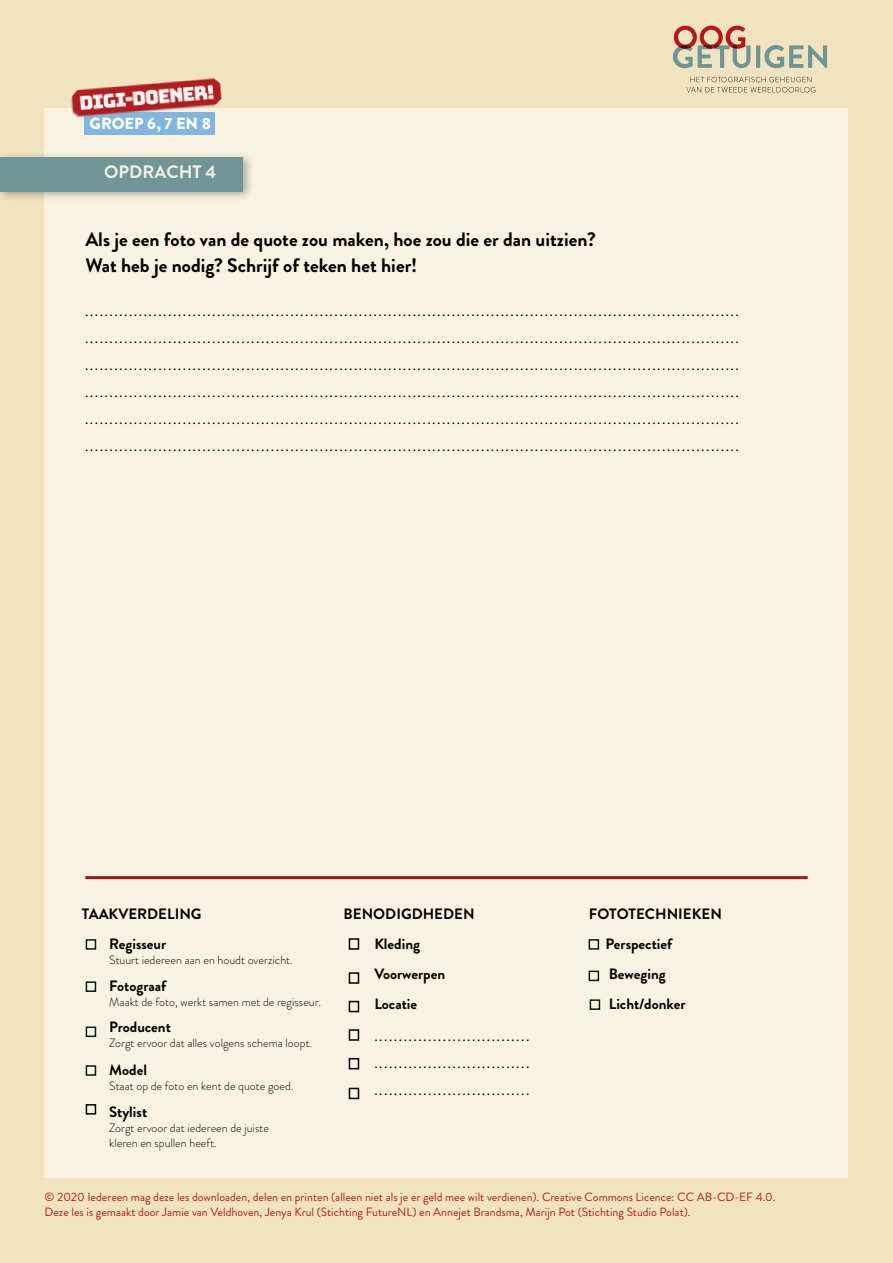
<style>
.page{position:relative;width:893px;height:1263px;background:#f1e3bf}
.page>*{position:absolute;margin:0;border:0;box-sizing:border-box;transform-origin:0 0}
.t1{font:700 19.5px/25.5px "Brandon Grotesque";color:#000}
.t2{font:700 18px "Brandon Grotesque";color:#f5f0e0}
.t3{font:900 16.2px "Brandon Grotesque";letter-spacing:.005em;color:#fff}
.t4{font:15px/27px "Brandon Grotesque";color:#000;text-align:justify}
.t5{font:700 15px/30px "Brandon Grotesque";color:#020203}
.t6{font:15px/27px "Brandon Grotesque";color:#020203;text-align:justify}
.t7{font:12px/14.4px "Brandon Grotesque";color:#b71c21}
.t8{font:300 12px/15px "Brandon Grotesque";color:#020203}
</style>
<div class="page">
<div style="left:45px;top:109px;width:803px;height:1069px;background:#f8f3e1"></div>
<svg style="left:673px;top:26px;width:154px;height:42px"></svg>
<svg style="left:686px;top:77px;width:129px;height:15px"></svg>
<div style="left:85px;top:112px;width:130px;height:22px;background:#80b6df"></div>
<img style="left:60px;top:78px;width:166px;height:43px">
<div style="left:349px;top:938px;width:10px;height:12px;border:2px solid #020203"></div>
<div style="left:349px;top:972px;width:10px;height:12px;border:2px solid #020203"></div>
<div style="left:349px;top:1001px;width:10px;height:11px;border:2px solid #020203"></div>
<div style="left:349px;top:1029px;width:10px;height:12px;border:2px solid #020203"></div>
<div style="left:349px;top:1058px;width:10px;height:11px;border:2px solid #020203"></div>
<div style="left:349px;top:1088px;width:10px;height:11px;border:2px solid #020203"></div>
<div style="left:86px;top:939px;width:10px;height:11px;border:2px solid #02201b"></div>
<div style="left:86px;top:981px;width:10px;height:11px;border:2px solid #02201b"></div>
<div style="left:86px;top:1026px;width:10px;height:11px;border:2px solid #02201b"></div>
<div style="left:86px;top:1065px;width:10px;height:11px;border:2px solid #02201b"></div>
<div style="left:86px;top:1104px;width:10px;height:10px;border:2px solid #020203"></div>
<hr style="left:85px;top:876px;width:723px;height:3px;background:#9a1915">
<div style="left:589px;top:939px;width:10px;height:11px;border:2px solid #02201b"></div>
<div style="left:589px;top:970px;width:10px;height:11px;border:2px solid #02201b"></div>
<div style="left:590px;top:999px;width:10px;height:11px;border:2px solid #02201b"></div>
<div style="left:0;top:151px;width:255px;height:51px;background:#000;opacity:.3"></div>
<div style="left:0;top:157px;width:242px;height:35px;background:#719697"></div>
<p class="t3" style="left:90px;top:112px;width:123px">GROEP 6, 7 EN 8</p>
<p class="t2" style="left:104px;top:160px;width:114px">OPDRACHT 4</p>
<h1 class="t1" style="left:85px;top:227px;width:512px">Als je een foto van de quote zou maken, hoe zou die er dan uitzien?<br>Wat heb je nodig? Schrijf of teken het hier!</h1>
<p class="t4" style="left:85px;top:297px;width:655px">...................................................................................................................................... ...................................................................................................................................... ...................................................................................................................................... ...................................................................................................................................... ...................................................................................................................................... ......................................................................................................................................</p>
<p class="t5" style="left:82px;top:899px;width:121px;text-align:center">TAAKVERDELING<br>Regisseur</p>
<p class="t8" style="left:109px;top:953px;width:185px">Stuurt iedereen aan en houdt overzicht.</p>
<p class="t5" style="left:109px;top:971px;width:59px">Fotograaf</p>
<p class="t8" style="left:109px;top:994px;width:213px">Maakt de foto, werkt samen met de regisseur.</p>
<p class="t5" style="left:109px;top:1012px;width:63px">Producent</p>
<p class="t8" style="left:109px;top:1036px;width:205px">Zorgt ervoor dat alles volgens schema loopt.</p>
<p class="t5" style="left:109px;top:1055px;width:39px">Model</p>
<p class="t8" style="left:109px;top:1078px;width:186px">Staat op de foto en kent de quote goed.</p>
<p class="t5" style="left:109px;top:1097px;width:39px">Stylist</p>
<p class="t8" style="left:109px;top:1120px;width:161px">Zorgt ervoor dat iedereen de juiste kleren en spullen heeft.</p>
<p class="t5" style="left:374px;top:899px;width:102px;text-indent:-31px">BENODIGDHEDEN<br>Kleding<br>Voorwerpen<br>Locatie</p>
<p class="t6" style="left:374px;top:1022px;width:156px">................................ ................................ ................................</p>
<p class="t5" style="left:605px;top:899px;width:118px;text-indent:-17px">FOTOTECHNIEKEN<br>Perspectief<br>Beweging<br>Licht/donker</p>
<p class="t7" style="left:45px;top:1190px;width:732px">© 2020 Iedereen mag deze les downloaden, delen en printen (alleen niet als je er geld mee wilt verdienen). Creative Commons Licence: CC AB-CD-EF 4.0.<br>Deze les is gemaakt door Jamie van Veldhoven, Jenya Krul (Stichting FutureNL) en Annejet Brandsma, Marijn Pot (Stichting Studio Polat).</p>
</div>
